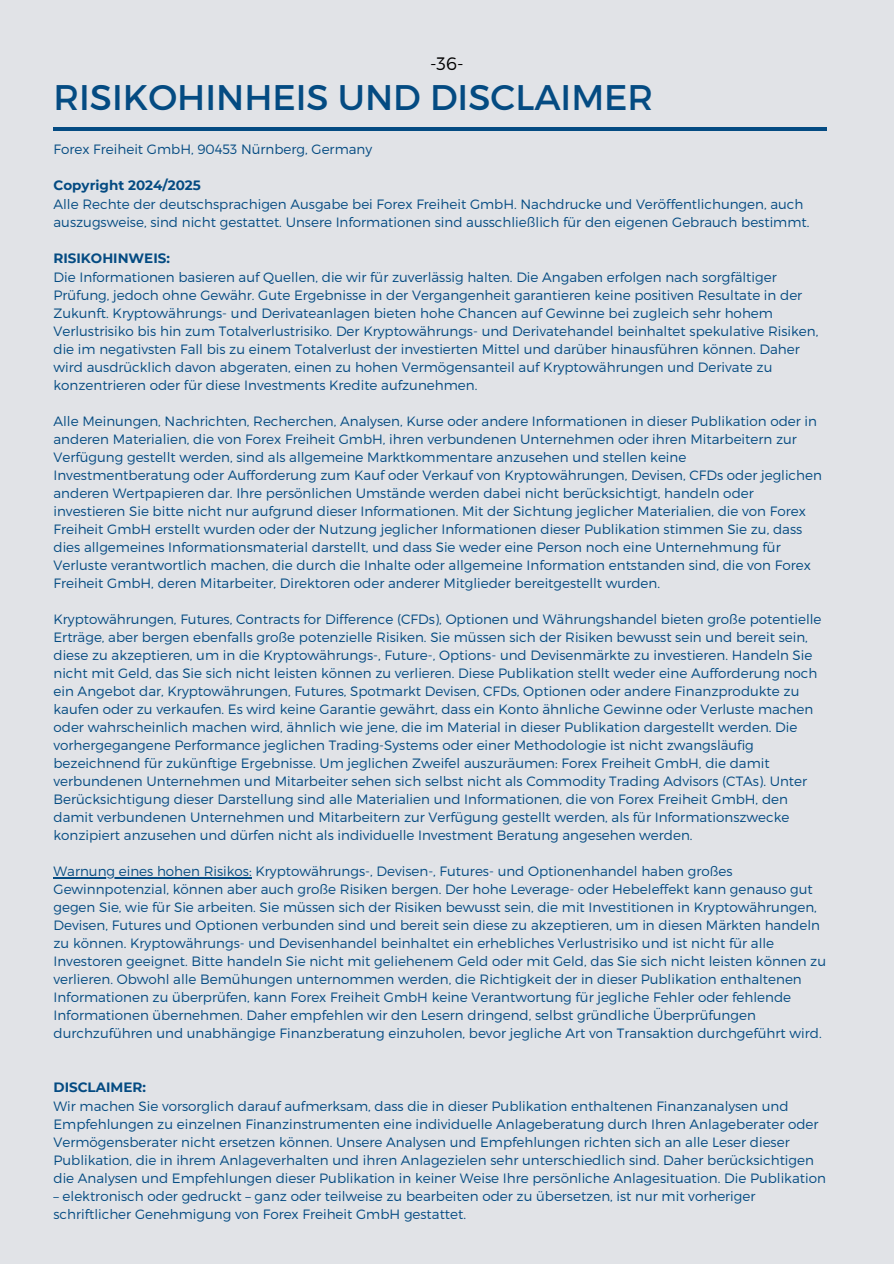
<style>
.page{position:relative;width:894px;height:1264px;background:#fff}
.page>*{position:absolute;margin:0;border:0;box-sizing:border-box;transform-origin:0 0}
.t1{font:35.55px "Montserrat";color:#044b82}
.t2{font:300 18px "Montserrat";color:#000}
.t3{font:300 13.5px/18px "Montserrat";color:#044b82}
.t4{font:700 13.5px "Montserrat";color:#044b82}
</style>
<div class="page">
<div style="left:0;top:0;width:893px;height:1263px;background:#e1e3e7"></div>
<hr style="left:53px;top:877px;width:199px;height:1px;background:#044b82">
<hr style="left:53px;top:127px;width:773px;height:4px;background:#044b82">
<p class="t2" style="left:430px;top:52px;width:35px">-36-</p>
<p class="t1" style="left:53px;top:74px;width:601px">RISIKOHINHEIS UND DISCLAIMER</p>
<h2 class="t3" style="left:53px;top:139px;width:320px">Forex Freiheit GmbH, 90453 Nürnberg, Germany</h2>
<h1 class="t4" style="left:53px;top:176px;width:149px">Copyright 2024/2025</h1>
<p class="t3" style="left:53px;top:194px;width:757px">Alle Rechte der deutschsprachigen Ausgabe bei Forex Freiheit GmbH. Nachdrucke und Veröffentlichungen, auch auszugsweise, sind nicht gestattet. Unsere Informationen sind ausschließlich für den eigenen Gebrauch bestimmt.</p>
<p class="t4" style="left:53px;top:250px;width:118px">RISIKOHINWEIS:</p>
<p class="t3" style="left:53px;top:267px;width:766px">Die Informationen basieren auf Quellen, die wir für zuverlässig halten. Die Angaben erfolgen nach sorgfältiger Prüfung, jedoch ohne Gewähr. Gute Ergebnisse in der Vergangenheit garantieren keine positiven Resultate in der Zukunft. Kryptowährungs- und Derivateanlagen bieten hohe Chancen auf Gewinne bei zugleich sehr hohem Verlustrisiko bis hin zum Totalverlustrisiko. Der Kryptowährungs- und Derivatehandel beinhaltet spekulative Risiken, die im negativsten Fall bis zu einem Totalverlust der investierten Mittel und darüber hinausführen können. Daher wird ausdrücklich davon abgeraten, einen zu hohen Vermögensanteil auf Kryptowährungen und Derivate zu konzentrieren oder für diese Investments Kredite aufzunehmen.</p>
<p class="t3" style="left:53px;top:411px;width:769px">Alle Meinungen, Nachrichten, Recherchen, Analysen, Kurse oder andere Informationen in dieser Publikation oder in anderen Materialien, die von Forex Freiheit GmbH, ihren verbundenen Unternehmen oder ihren Mitarbeitern zur Verfügung gestellt werden, sind als allgemeine Marktkommentare anzusehen und stellen keine Investmentberatung oder Aufforderung zum Kauf oder Verkauf von Kryptowährungen, Devisen, CFDs oder jeglichen anderen Wertpapieren dar. Ihre persönlichen Umstände werden dabei nicht berücksichtigt, handeln oder investieren Sie bitte nicht nur aufgrund dieser Informationen. Mit der Sichtung jeglicher Materialien, die von Forex Freiheit GmbH erstellt wurden oder der Nutzung jeglicher Informationen dieser Publikation stimmen Sie zu, dass dies allgemeines Informationsmaterial darstellt, und dass Sie weder eine Person noch eine Unternehmung für Verluste verantwortlich machen, die durch die Inhalte oder allgemeine Information entstanden sind, die von Forex Freiheit GmbH, deren Mitarbeiter, Direktoren oder anderer Mitglieder bereitgestellt wurden.</p>
<p class="t3" style="left:53px;top:609px;width:769px">Kryptowährungen, Futures, Contracts for Difference (CFDs), Optionen und Währungshandel bieten große potentielle Erträge, aber bergen ebenfalls große potenzielle Risiken. Sie müssen sich der Risiken bewusst sein und bereit sein, diese zu akzeptieren, um in die Kryptowährungs-, Future-, Options- und Devisenmärkte zu investieren. Handeln Sie nicht mit Geld, das Sie sich nicht leisten können zu verlieren. Diese Publikation stellt weder eine Aufforderung noch ein Angebot dar, Kryptowährungen, Futures, Spotmarkt Devisen, CFDs, Optionen oder andere Finanzprodukte zu kaufen oder zu verkaufen. Es wird keine Garantie gewährt, dass ein Konto ähnliche Gewinne oder Verluste machen oder wahrscheinlich machen wird, ähnlich wie jene, die im Material in dieser Publikation dargestellt werden. Die vorhergegangene Performance jeglichen Trading-Systems oder einer Methodologie ist nicht zwangsläufig bezeichnend für zukünftige Ergebnisse. Um jeglichen Zweifel auszuräumen: Forex Freiheit GmbH, die damit verbundenen Unternehmen und Mitarbeiter sehen sich selbst nicht als Commodity Trading Advisors (CTAs). Unter Berücksichtigung dieser Darstellung sind alle Materialien und Informationen, die von Forex Freiheit GmbH, den damit verbundenen Unternehmen und Mitarbeitern zur Verfügung gestellt werden, als für Informationszwecke konzipiert anzusehen und dürfen nicht als individuelle Investment Beratung angesehen werden.</p>
<p class="t3" style="left:53px;top:861px;width:773px">Warnung eines hohen Risikos: Kryptowährungs-, Devisen-, Futures- und Optionenhandel haben großes Gewinnpotenzial, können aber auch große Risiken bergen. Der hohe Leverage- oder Hebeleffekt kann genauso gut gegen Sie, wie für Sie arbeiten. Sie müssen sich der Risiken bewusst sein, die mit Investitionen in Kryptowährungen, Devisen, Futures und Optionen verbunden sind und bereit sein diese zu akzeptieren, um in diesen Märkten handeln zu können. Kryptowährungs- und Devisenhandel beinhaltet ein erhebliches Verlustrisiko und ist nicht für alle Investoren geeignet. Bitte handeln Sie nicht mit geliehenem Geld oder mit Geld, das Sie sich nicht leisten können zu verlieren. Obwohl alle Bemühungen unternommen werden, die Richtigkeit der in dieser Publikation enthaltenen Informationen zu überprüfen, kann Forex Freiheit GmbH keine Verantwortung für jegliche Fehler oder fehlende Informationen übernehmen. Daher empfehlen wir den Lesern dringend, selbst gründliche Überprüfungen durchzuführen und unabhängige Finanzberatung einzuholen, bevor jegliche Art von Transaktion durchgeführt wird.</p>
<p class="t4" style="left:53px;top:1079px;width:94px">DISCLAIMER:</p>
<p class="t3" style="left:53px;top:1096px;width:773px">Wir machen Sie vorsorglich darauf aufmerksam, dass die in dieser Publikation enthaltenen Finanzanalysen und Empfehlungen zu einzelnen Finanzinstrumenten eine individuelle Anlageberatung durch Ihren Anlageberater oder Vermögensberater nicht ersetzen können. Unsere Analysen und Empfehlungen richten sich an alle Leser dieser Publikation, die in ihrem Anlageverhalten und ihren Anlagezielen sehr unterschiedlich sind. Daher berücksichtigen die Analysen und Empfehlungen dieser Publikation in keiner Weise Ihre persönliche Anlagesituation. Die Publikation</p>
<p class="t3" style="left:53px;top:1186px;width:703px">– elektronisch oder gedruckt – ganz oder teilweise zu bearbeiten oder zu übersetzen, ist nur mit vorheriger schriftlicher Genehmigung von Forex Freiheit GmbH gestattet.</p>
</div>
